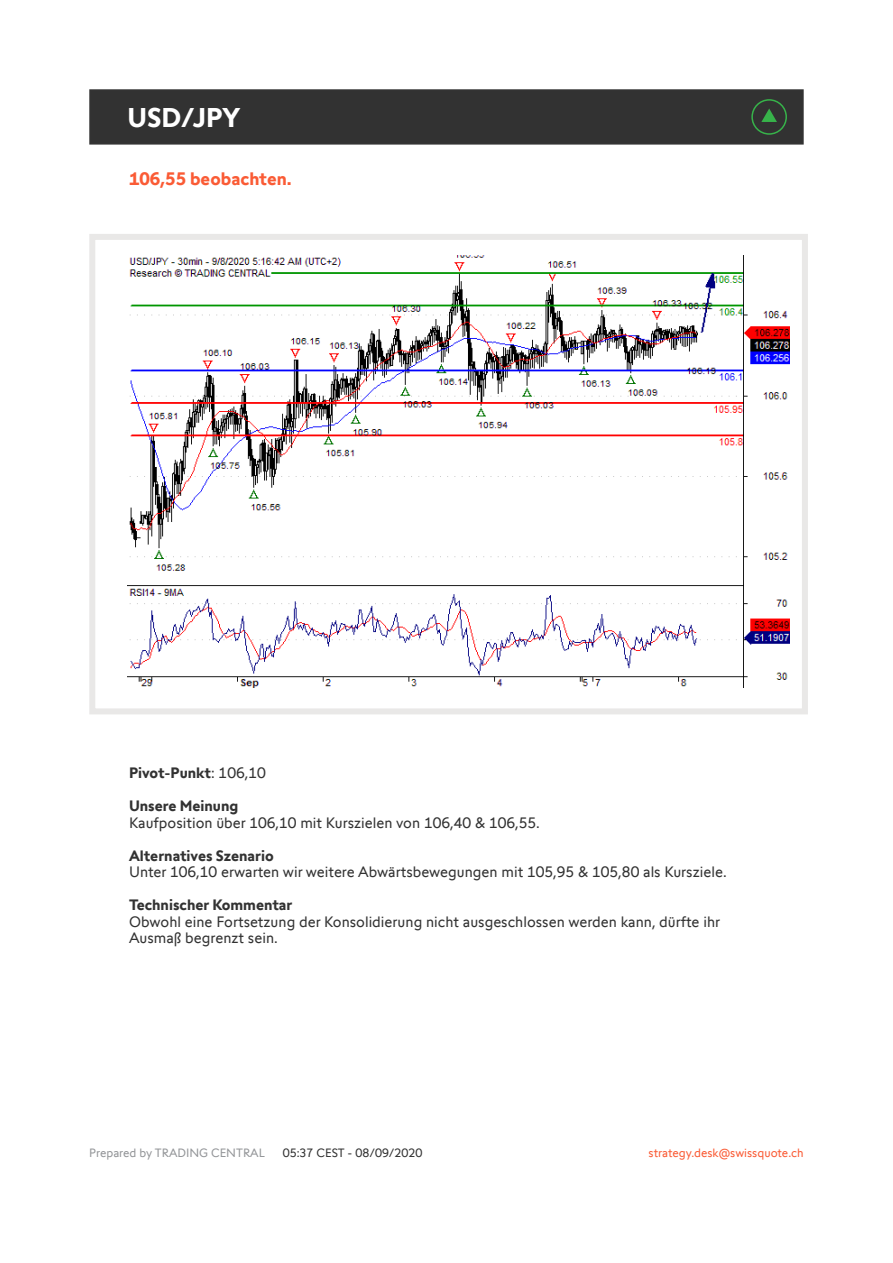
<style>
.page{position:relative;width:893px;height:1263px;background:#fff}
.page>*{position:absolute;margin:0;border:0;box-sizing:border-box;transform-origin:0 0}
.t1{font:700 27px "Swissquote CT";color:#fff}
.t2{font:700 18px "Swissquote CT";color:#fa5b35}
.t3{font:15px/16.5px "Swissquote CT";color:#323232}
.t4{font:700 15px "Swissquote CT";color:#323232}
.t5{font:12px "Swissquote CT";color:#fa5b35}
.t6{font:12px "Swissquote CT";color:#939598}
.t7{font:12px "Swissquote CT";color:#323232}
.s1{font-weight:400}
</style>
<div class="page">
<div style="left:89px;top:234px;width:719px;height:480px;border:6px solid #e9e8e7"></div>
<div style="left:89px;top:89px;width:715px;height:56px;background:#323232;border:2px solid #323232"></div>
<img style="left:128px;top:255px;width:661px;height:432px">
<svg style="left:751px;top:99px;width:36px;height:36px"></svg>
<h1 class="t1" style="left:128px;top:101px;width:114px">USD/JPY</h1>
<p class="t2" style="left:129px;top:168px;width:164px">106,55 beobachten.</p>
<p class="t4" style="left:129px;top:764px;width:138px">Pivot-Punkt<span class="s1">: 106,10</span></p>
<p class="t4" style="left:129px;top:797px;width:111px">Unsere Meinung</p>
<p class="t3" style="left:129px;top:814px;width:412px">Kaufposition über 106,10 mit Kurszielen von 106,40 &amp; 106,55.</p>
<p class="t4" style="left:129px;top:846px;width:146px">Alternatives Szenario</p>
<p class="t3" style="left:129px;top:864px;width:599px">Unter 106,10 erwarten wir weitere Abwärtsbewegungen mit 105,95 &amp; 105,80 als Kursziele.</p>
<p class="t4" style="left:129px;top:896px;width:165px">Technischer Kommentar</p>
<p class="t3" style="left:129px;top:913px;width:593px">Obwohl eine Fortsetzung der Konsolidierung nicht ausgeschlossen werden kann, dürfte ihr<br>Ausmaß begrenzt sein.</p>
<p class="t6" style="left:89px;top:1145px;width:177px">Prepared by TRADING CENTRAL</p>
<p class="t7" style="left:283px;top:1145px;width:141px">05:37 CEST - 08/09/2020</p>
<p class="t5" style="left:649px;top:1145px;width:157px">strategy.desk@swissquote.ch</p>
</div>
